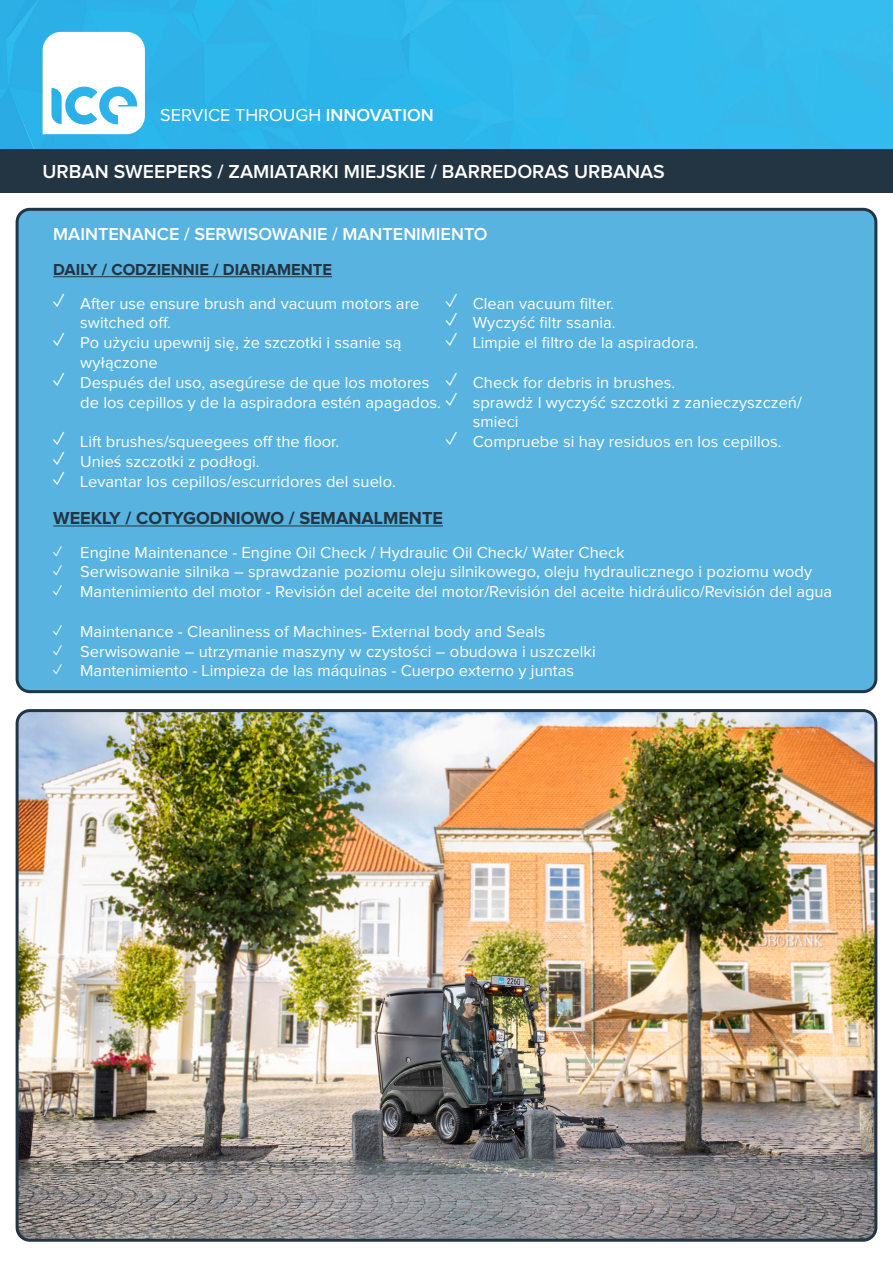
<style>
.page{position:relative;width:893px;height:1263px;background:#fff}
.page>*{position:absolute;margin:0;border:0;box-sizing:border-box;transform-origin:0 0}
.t1{font:600 19.5px "Proxima Nova";color:#fff}
.t2{font:600 18px "Proxima Nova";color:#fff}
.t3{font:700 18px "Proxima Nova";color:#233442}
.t4{font:18px "Proxima Nova";color:#fff}
.t5{font:16.5px/19.8px "Proxima Nova";color:#fff}
.t6{font:700 16.5px "Proxima Nova";color:#233442}
.s1{font-weight:600}
.s2{font-size:21px}
</style>
<div class="page">
<div style="left:17px;top:209px;width:859px;height:483px;background:#58b3e0;border-radius:13px"></div>
<div style="left:16px;top:208px;width:861px;height:485px;border:3px solid #233442;border-radius:13px"></div>
<hr style="left:53px;top:276px;width:279px;height:1px;background:#233442">
<hr style="left:53px;top:526px;width:390px;height:1px;background:#233442">
<img style="left:17px;top:713px;width:859px;height:525px">
<div style="left:16px;top:709px;width:861px;height:533px;border:3px solid #233442;border-radius:13px"></div>
<img style="left:0;top:0;width:893px;height:149px">
<svg style="left:43px;top:32px;width:102px;height:102px"></svg>
<div style="left:0;top:149px;width:893px;height:43px;background:#233442"></div>
<p class="t4" style="left:160px;top:107px;width:275px">SERVICE THROUGH <span class="s1">INNOVATION</span></p>
<p class="t1" style="left:43px;top:163px;width:624px">URBAN SWEEPERS / ZAMIATARKI MIEJSKIE / BARREDORAS URBANAS</p>
<p class="t2" style="left:53px;top:226px;width:436px">MAINTENANCE / SERWISOWANIE / MANTENIMIENTO</p>
<p class="t6" style="left:53px;top:261px;width:280px">DAILY / CODZIENNIE / DIARIAMENTE</p>
<p class="t5" style="left:80px;top:294px;width:341px;text-indent:-27px"><span class="s2">✓</span> After use ensure brush and vacuum motors are switched off.</p>
<p class="t5" style="left:80px;top:333px;width:323px;text-indent:-27px"><span class="s2">✓</span> Po użyciu upewnij się, że szczotki i ssanie są wyłączone</p>
<p class="t5" style="left:80px;top:373px;width:723px;text-indent:-27px"><span class="s2">✓</span> Después del uso, asegúrese de que los motores<br>de los cepillos y de la aspiradora estén apagados. <span class="s2">✓</span> sprawdż I wyczyść szczotki z zanieczyszczeń/</p>
<p class="t5" style="left:53px;top:432px;width:287px"><span class="s2">✓</span> Lift brushes/squeegees off the floor.</p>
<p class="t5" style="left:53px;top:452px;width:208px"><span class="s2">✓</span> Unieś szczotki z podłogi.</p>
<p class="t5" style="left:53px;top:472px;width:344px"><span class="s2">✓</span> Levantar los cepillos/escurridores del suelo.</p>
<p class="t5" style="left:446px;top:294px;width:170px"><span class="s2">✓</span> Clean vacuum filter.</p>
<p class="t5" style="left:446px;top:314px;width:171px"><span class="s2">✓</span> Wyczyść filtr ssania.</p>
<p class="t5" style="left:446px;top:333px;width:254px"><span class="s2">✓</span> Limpie el filtro de la aspiradora.</p>
<p class="t5" style="left:446px;top:373px;width:231px"><span class="s2">✓</span> Check for debris in brushes.</p>
<p class="t5" style="left:473px;top:413px;width:47px">smieci</p>
<p class="t5" style="left:446px;top:432px;width:337px"><span class="s2">✓</span> Compruebe si hay residuos en los cepillos.</p>
<p class="t3" style="left:53px;top:509px;width:391px">WEEKLY / COTYGODNIOWO / SEMANALMENTE</p>
<p class="t5" style="left:53px;top:543px;width:573px">✓ Engine Maintenance - Engine Oil Check / Hydraulic Oil Check/ Water Check</p>
<p class="t5" style="left:53px;top:563px;width:760px">✓ Serwisowanie silnika – sprawdzanie poziomu oleju silnikowego, oleju hydraulicznego i poziomu wody</p>
<p class="t5" style="left:53px;top:582px;width:780px">✓ Mantenimiento del motor - Revisión del aceite del motor/Revisión del aceite hidráulico/Revisión del agua</p>
<p class="t5" style="left:53px;top:622px;width:494px">✓ Maintenance - Cleanliness of Machines- External body and Seals</p>
<p class="t5" style="left:53px;top:642px;width:544px">✓ Serwisowanie – utrzymanie maszyny w czystości – obudowa i uszczelki</p>
<p class="t5" style="left:53px;top:662px;width:522px">✓ Mantenimiento - Limpieza de las máquinas - Cuerpo externo y juntas</p>
</div>
